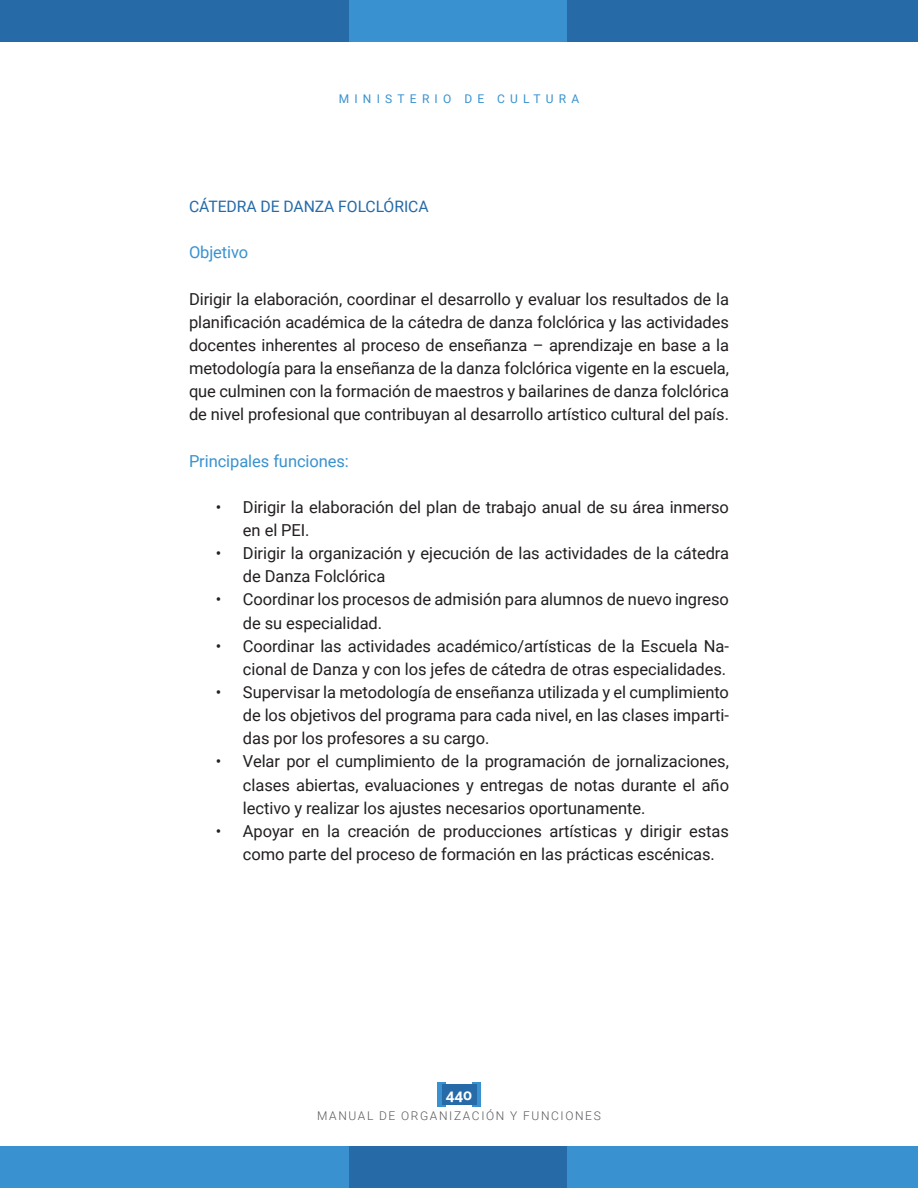
<style>
.page{position:relative;width:918px;height:1188px;background:#fff}
.page>*{position:absolute;margin:0;border:0;box-sizing:border-box;transform-origin:0 0}
.t1{font:16.5px/23.1px "Roboto";letter-spacing:-.005em;color:#231f20}
.t2{font:16.5px "Roboto";letter-spacing:-.005em;color:#3992cf}
.t3{font:15.75px "Roboto";letter-spacing:-.005em;color:#266aa8}
.t4{font:700 15px "Roboto";color:#fff}
.t5{font:300 12px "Roboto";letter-spacing:.135em;color:#57585a}
.t6{font:12px "Roboto";letter-spacing:.435em;color:#3992cf}
</style>
<div class="page">
<svg style="left:472px;top:1082px;width:8px;height:25px"></svg>
<div style="left:438px;top:1082px;width:8px;height:25px;background:#3992cf"></div>
<div style="left:442px;top:1084px;width:34px;height:21px;background:#266aa8"></div>
<div style="left:0;top:1147px;width:918px;height:41px;background:#3992cf"></div>
<div style="left:0;top:0;width:918px;height:41px;background:#266aa8"></div>
<div style="left:349px;top:1147px;width:218px;height:41px;background:#266aa8"></div>
<div style="left:349px;top:0;width:218px;height:41px;background:#3992cf"></div>
<p class="t6" style="left:339px;top:90px;width:242px">MINISTERIO DE CULTURA</p>
<p class="t3" style="left:189px;top:196px;width:241px">CÁTEDRA DE DANZA FOLCLÓRICA</p>
<p class="t2" style="left:189px;top:241px;width:61px">Objetivo</p>
<p class="t1" style="left:189px;top:287px;width:542px;text-align:justify">Dirigir la elaboración, coordinar el desarrollo y evaluar los resultados de la planificación académica de la cátedra de danza folclórica y las actividades docentes inherentes al proceso de enseñanza – aprendizaje en base a la metodología para la enseñanza de la danza folclórica vigente en la escuela, que culminen con la formación de maestros y bailarines de danza folclórica de nivel profesional que contribuyan al desarrollo artístico cultural del país.</p>
<p class="t2" style="left:189px;top:449px;width:161px">Principales funciones:</p>
<p class="t1" style="left:243px;top:495px;width:488px;text-indent:-27px">• Dirigir la elaboración del plan de trabajo anual de su área inmerso en el PEI.</p>
<p class="t1" style="left:243px;top:541px;width:488px;text-indent:-27px">• Dirigir la organización y ejecución de las actividades de la cátedra de Danza Folclórica</p>
<p class="t1" style="left:243px;top:587px;width:488px;text-indent:-27px">• Coordinar los procesos de admisión para alumnos de nuevo ingreso de su especialidad.</p>
<p class="t1" style="left:216px;top:634px;width:515px;text-align:right">• Coordinar las actividades académico/artísticas de la Escuela Na&shy;cional de Danza y con los jefes de cátedra de otras especialidades.</p>
<p class="t1" style="left:243px;top:680px;width:488px;text-align:justify;text-indent:-27px">• Supervisar la metodología de enseñanza utilizada y el cumplimiento de los objetivos del programa para cada nivel, en las clases imparti&shy;das por los profesores a su cargo.</p>
<p class="t1" style="left:243px;top:749px;width:488px;text-align:justify;text-indent:-27px">• Velar por el cumplimiento de la programación de jornalizaciones, clases abiertas, evaluaciones y entregas de notas durante el año lectivo y realizar los ajustes necesarios oportunamente.</p>
<p class="t1" style="left:243px;top:819px;width:488px;text-indent:-27px">• Apoyar en la creación de producciones artísticas y dirigir estas como parte del proceso de formación en las prácticas escénicas.</p>
<p class="t4" style="left:446px;top:1084px;width:28px">440</p>
<p class="t5" style="left:317px;top:1108px;width:285px">MANUAL DE ORGANIZACIÓN Y FUNCIONES</p>
</div>
